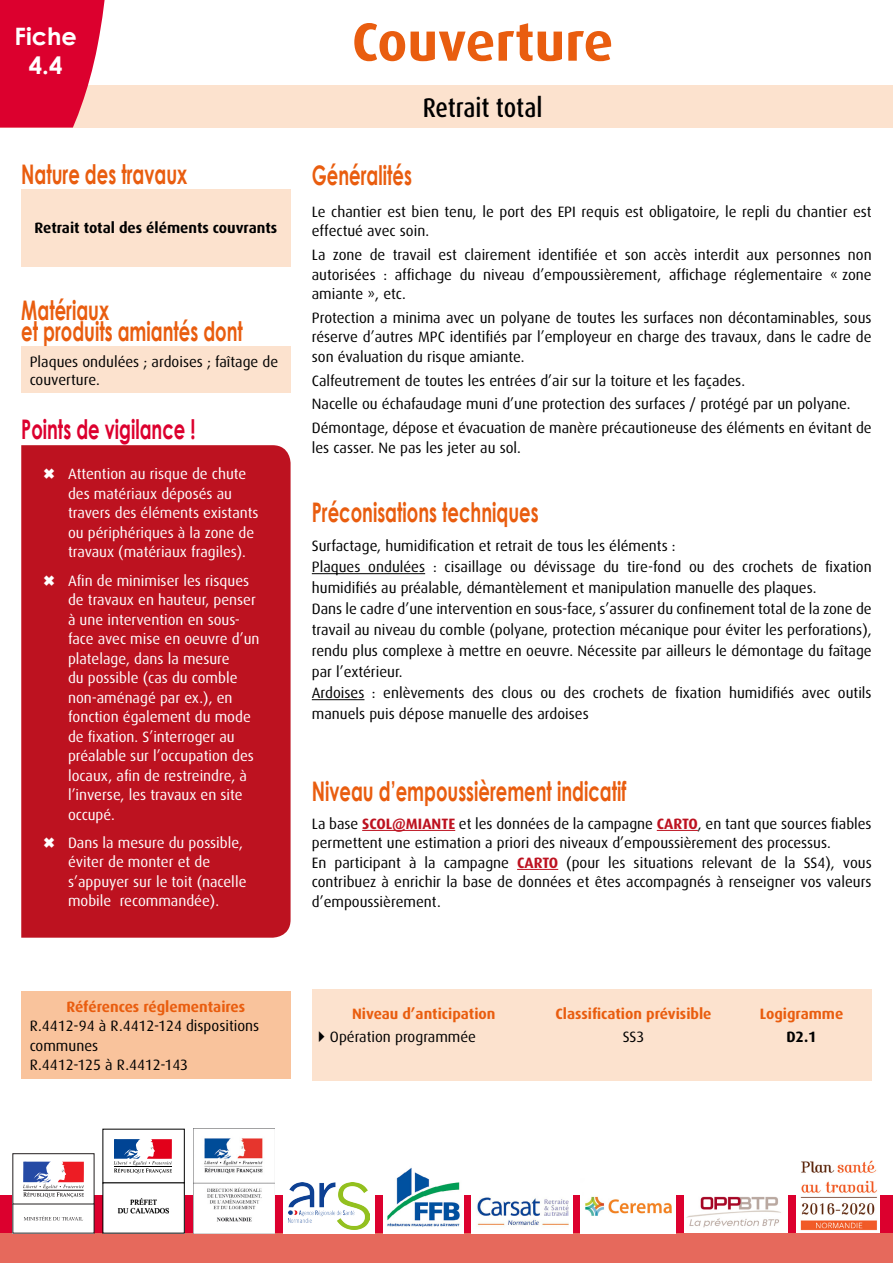
<style>
.page{position:relative;width:893px;height:1263px;background:#fff}
.page>*{position:absolute;margin:0;border:0;box-sizing:border-box;transform-origin:0 0}
.Titre_1{font:700 54px "Dax OT";color:#e95d0f}
.Titre_3{font:700 27px/21.6px "Century Gothic";color:#e95d0f;scale:.67 1}
.Titre_3-2{font:700 27px "Century Gothic";color:#dc002e;scale:.67 1}
.Titre_2{font:500 condensed 27px "Dax OT";letter-spacing:-.005em;color:#000}
.t1{font:700 24px "Century Gothic";color:#fff}
.Texte{font:15px/19.5px "Dax OT";color:#000}
.t2{font:15px/19.5px "Dax OT";color:#fff}
.Texte-2{font:700 15px "Dax OT";color:#e95d0f}
.Puces_matériaux{font:15px/18px "Dax OT";color:#000}
.Texte_encadré{font:700 15px "Dax OT";color:#000}
.Texte_encadré-2{font:700 15px "Dax OT";color:#e95d0f}
.Texte-3{font:700 15px "Dax OT";color:#000}
.t3{font:7.5px/9px "Times New Roman";color:#000;text-align:center}
.s1{font-weight:700;color:#bd1220}
</style>
<div class="page">
<div style="left:0;top:1195px;width:893px;height:38px;background:#dc002e"></div>
<div style="left:0;top:1233px;width:893px;height:30px;background:#e6695c"></div>
<div style="left:103px;top:1129px;width:81px;height:54px;border:1px solid #000"></div>
<div style="left:103px;top:1183px;width:81px;height:50px;background:#fff"></div>
<svg style="left:118px;top:1198px;width:51px;height:15px"></svg>
<svg style="left:114px;top:1139px;width:58px;height:34px"></svg>
<div style="left:283px;top:1178px;width:92px;height:55px;background:#fff"></div>
<img style="left:289px;top:1182px;width:80px;height:47px">
<img style="left:383px;top:1167px;width:80px;height:66px">
<img style="left:472px;top:1195px;width:100px;height:38px">
<img style="left:193px;top:1129px;width:82px;height:104px">
<img style="left:581px;top:1195px;width:95px;height:38px">
<div style="left:13px;top:1204px;width:81px;height:29px;background:#fff"></div>
<div style="left:13px;top:1154px;width:81px;height:50px;background:#fff"></div>
<div style="left:13px;top:1153px;width:81px;height:51px;border:1px solid #231f20"></div>
<svg style="left:23px;top:1162px;width:61px;height:35px"></svg>
<svg style="left:24px;top:1216px;width:59px;height:4px"></svg>
<div style="left:796px;top:1147px;width:84px;height:86px;background:#fff"></div>
<img style="left:800px;top:1160px;width:77px;height:70px">
<div style="left:684px;top:1173px;width:104px;height:60px;background:#fff"></div>
<img style="left:686px;top:1196px;width:95px;height:32px">
<div style="left:0;top:85px;width:893px;height:43px;background:#fce2ce"></div>
<svg style="left:0;top:0;width:105px;height:128px;background:#df1b42"></svg>
<div style="left:21px;top:189px;width:270px;height:77px;background:#fce2ce"></div>
<div style="left:21px;top:347px;width:270px;height:46px;background:#fce2ce"></div>
<div style="left:21px;top:445px;width:270px;height:493px;background:#bd1220"></div>
<hr style="left:312px;top:573px;width:113px;height:1px;background:#000">
<hr style="left:312px;top:699px;width:52px;height:1px;background:#000">
<hr style="left:362px;top:830px;width:93px;height:1px;background:#bd1220">
<hr style="left:657px;top:830px;width:41px;height:1px;background:#bd1220">
<hr style="left:517px;top:869px;width:41px;height:1px;background:#bd1220">
<div style="left:21px;top:991px;width:270px;height:88px;background:#f9c39c"></div>
<div style="left:312px;top:990px;width:560px;height:91px;background:#fce2ce"></div>
<svg style="left:44px;top:469px;width:10px;height:10px"></svg>
<svg style="left:44px;top:575px;width:10px;height:10px"></svg>
<svg style="left:44px;top:837px;width:10px;height:10px"></svg>
<p class="t1" style="left:14px;top:18px;width:64px">Fiche</p>
<p class="t1" style="left:29px;top:47px;width:35px">4.4</p>
<p class="Titre_3" style="left:21px;top:162px;width:249px">Nature des travaux</p>
<p class="Texte_encadré" style="left:35px;top:220px;width:244px">Retrait total des éléments couvrants</p>
<p class="Titre_3" style="left:21px;top:298px;width:332px">Matériaux<br>et produits amiantés dont</p>
<p class="Puces_matériaux" style="left:30px;top:353px;width:250px">Plaques ondulées ; ardoises ; faîtage de couverture.</p>
<p class="Titre_3-2" style="left:21px;top:408px;width:262px">Points de vigilance !</p>
<p class="t2" style="left:68px;top:465px;width:192px">Attention au risque de chute des matériaux déposés au travers des éléments existants ou périphériques à la zone de travaux (matériaux fragiles).</p>
<p class="t2" style="left:68px;top:571px;width:193px">Afin de minimiser les risques de travaux en hauteur, penser à une intervention en sous&shy;face avec mise en oeuvre d’un platelage, dans la mesure<br>du possible (cas du comble non-aménagé par ex.), en fonction également du mode de fixation. S’interroger au préalable sur l’occupation des locaux, afin de restreindre, à l’inverse, les travaux en site occupé.</p>
<p class="t2" style="left:68px;top:833px;width:180px">Dans la mesure du possible, éviter de monter et de s’appuyer sur le toit (nacelle mobile recommandée).</p>
<p class="Titre_1" style="left:352px;top:12px;width:263px">Couverture</p>
<p class="Titre_2" style="left:423px;top:90px;width:121px">Retrait total</p>
<p class="Titre_3" style="left:312px;top:163px;width:151px">Généralités</p>
<p class="Texte" style="left:312px;top:202px;width:561px">Le chantier est bien tenu, le port des EPI requis est obligatoire, le repli du chantier est effectué avec soin.</p>
<p class="Texte" style="left:312px;top:245px;width:561px;text-align:justify">La zone de travail est clairement identifiée et son accès interdit aux personnes non autorisées : affichage du niveau d’empoussièrement, affichage réglementaire « zone amiante », etc.</p>
<p class="Texte" style="left:312px;top:308px;width:561px;text-align:justify">Protection a minima avec un polyane de toutes les surfaces non décontaminables, sous réserve d’autres MPC identifiés par l’employeur en charge des travaux, dans le cadre de son évaluation du risque amiante.</p>
<p class="Texte" style="left:312px;top:371px;width:435px">Calfeutrement de toutes les entrées d’air sur la toiture et les façades.</p>
<p class="Texte" style="left:312px;top:395px;width:540px">Nacelle ou échafaudage muni d’une protection des surfaces / protégé par un polyane.</p>
<p class="Texte" style="left:312px;top:418px;width:561px">Démontage, dépose et évacuation de manère précautioneuse des éléments en évitant de les casser. Ne pas les jeter au sol.</p>
<p class="Titre_3" style="left:312px;top:500px;width:340px">Préconisations techniques</p>
<p class="Texte" style="left:312px;top:536px;width:365px">Surfactage, humidification et retrait de tous les éléments :</p>
<p class="Texte" style="left:312px;top:557px;width:561px;line-height:21px">Plaques ondulées : cisaillage ou dévissage du tire-fond ou des crochets de fixation humidifiés au préalable, démantèlement et manipulation manuelle des plaques.</p>
<p class="Texte" style="left:312px;top:599px;width:561px;line-height:21px;text-align:justify">Dans le cadre d’une intervention en sous-face, s’assurer du confinement total de la zone de travail au niveau du comble (polyane, protection mécanique pour éviter les perforations), rendu plus complexe à mettre en oeuvre. Nécessite par ailleurs le démontage du faîtage par l’extérieur.</p>
<p class="Texte" style="left:312px;top:683px;width:561px;line-height:21px">Ardoises : enlèvements des clous ou des crochets de fixation humidifiés avec outils manuels puis dépose manuelle des ardoises</p>
<p class="Titre_3" style="left:312px;top:779px;width:471px">Niveau d’empoussièrement indicatif</p>
<p class="Texte" style="left:312px;top:814px;width:561px">La base <span class="s1">SCOL@MIANTE</span> et les données de la campagne <span class="s1">CARTO</span>, en tant que sources fiables permettent une estimation a priori des niveaux d’empoussièrement des processus.</p>
<p class="Texte" style="left:312px;top:853px;width:561px;text-align:justify">En participant à la campagne <span class="s1">CARTO</span> (pour les situations relevant de la SS4), vous contribuez à enrichir la base de données et êtes accompagnés à renseigner vos valeurs d’empoussièrement.</p>
<p class="Texte_encadré-2" style="left:67px;top:998px;width:180px">Références réglementaires</p>
<p class="Texte" style="left:30px;top:1016px;width:231px">R.4412-94 à R.4412-124 dispositions communes</p>
<p class="Texte" style="left:30px;top:1055px;width:160px">R.4412-125 à R.4412-143</p>
<p class="Texte-2" style="left:352px;top:1005px;width:145px">Niveau d’anticipation</p>
<p class="Texte-2" style="left:556px;top:1005px;width:157px">Classification prévisible</p>
<p class="Texte-2" style="left:760px;top:1005px;width:85px">Logigramme</p>
<p class="Texte" style="left:330px;top:1027px;width:148px">Opération programmée</p>
<p class="Texte" style="left:623px;top:1027px;width:23px">SS3</p>
<p class="Texte-3" style="left:786px;top:1028px;width:32px">D2.1</p>
<p class="t3" style="left:118px;top:1197px;width:53px">PRÉFET<br>DU CALVADOS</p>
</div>
